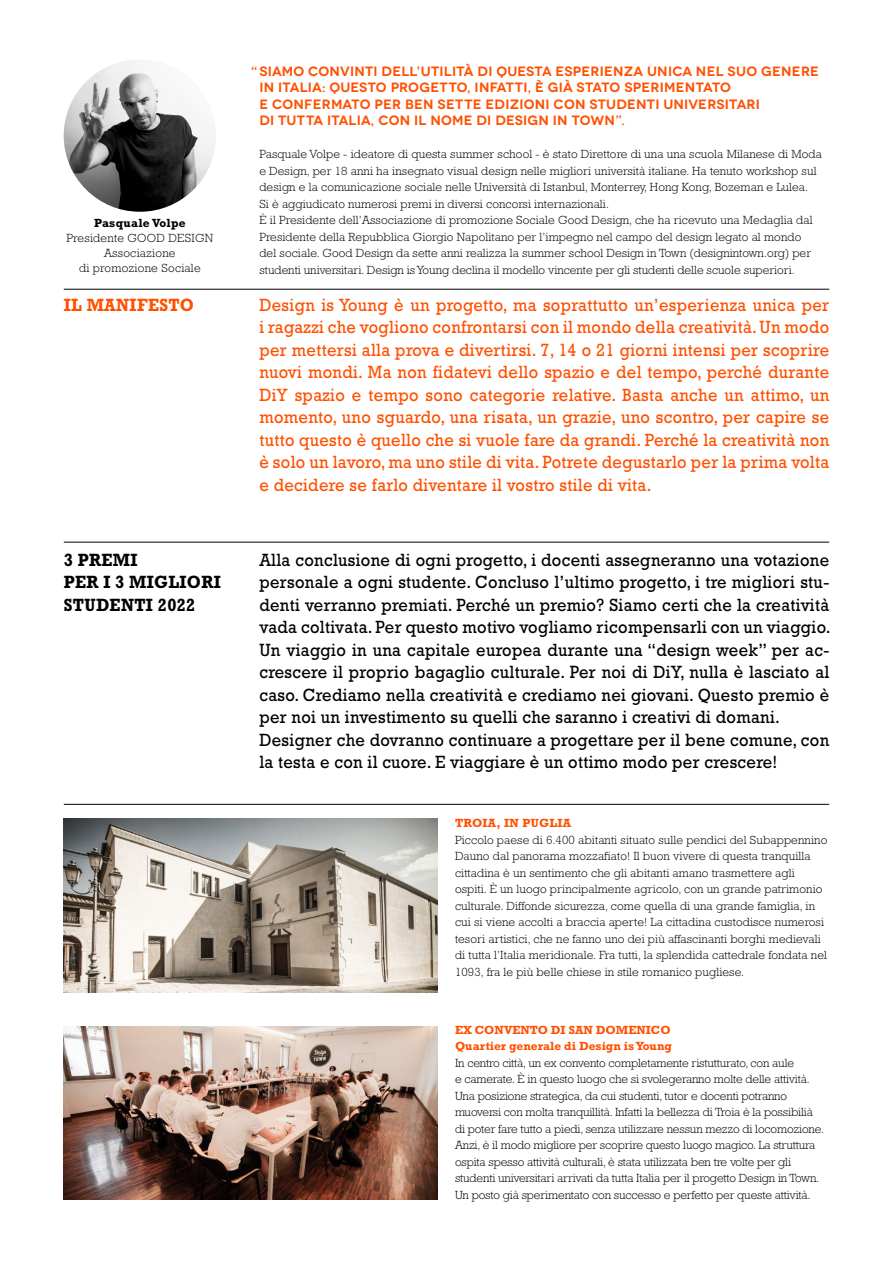
<style>
.page{position:relative;width:893px;height:1263px;background:#fff}
.page>*{position:absolute;margin:0;border:0;box-sizing:border-box;transform-origin:0 0}
.t1{font:18px/22.5px "Rockwell Std";letter-spacing:.02em;color:#000;scale:.92 1}
.t2{font:18px/22.5px "Rockwell Std";letter-spacing:.02em;color:#ff5000;text-align:justify;scale:.92 1}
.t3{font:700 18px/22.5px "Rockwell Std";letter-spacing:.02em;color:#000;scale:.92 1}
.t4{font:700 18px "Rockwell Std";letter-spacing:.02em;color:#ff5000;scale:.92 1}
.t5{font:600 13.5px/16.5px "Novecentowide";letter-spacing:.02em;color:#ff5000}
.t6{font:300 12px/16.5px "Rockwell Std";letter-spacing:.01em;color:#000}
.t7{font:300 12px/16.5px "Rockwell Std";letter-spacing:-.01em;color:#000}
.t8{font:700 12px/16.5px "Rockwell Std";color:#ff5000}
.t9{font:700 12px "Rockwell Std";letter-spacing:.02em;color:#ff5000}
.t10{font:700 12px "Rockwell Std";letter-spacing:.02em;color:#000}
</style>
<div class="page">
<img style="left:64px;top:59px;width:152px;height:153px;border-radius:76px">
<hr style="left:64px;top:289px;width:765px;height:1px;background:#000">
<hr style="left:64px;top:542px;width:765px;height:1px;background:#000">
<hr style="left:64px;top:804px;width:765px;height:1px;background:#000">
<img style="left:64px;top:819px;width:374px;height:173px">
<img style="left:64px;top:1026px;width:374px;height:173px">
<p class="t10" style="left:94px;top:216px;width:93px">Pasquale Volpe</p>
<p class="t6" style="left:66px;top:231px;width:148px;line-height:15px;text-align:center">Presidente GOOD DESIGN<br>Associazione<br>di promozione Sociale</p>
<h1 class="t4" style="left:64px;top:294px;width:143px">IL MANIFESTO</h1>
<h1 class="t3" style="left:64px;top:548px;width:172px">3 PREMI<br>PER I 3 MIGLIORI<br>STUDENTI 2022</h1>
<p class="t5" style="left:259px;top:63px;width:561px;text-indent:-9px">“SIAMO CONVINTI DELL’UTILITÀ DI QUESTA ESPERIENZA UNICA NEL SUO GENERE IN ITALIA: QUESTO PROGETTO, INFATTI, È GIÀ STATO SPERIMENTATO<br>E CONFERMATO PER BEN SETTE EDIZIONI CON STUDENTI UNIVERSITARI<br>DI TUTTA ITALIA, CON IL NOME DI DESIGN IN TOWN”.</p>
<p class="t6" style="left:259px;top:146px;width:564px">Pasquale Volpe - ideatore di questa summer school - è stato Direttore di una una scuola Milanese di Moda e Design, per 18 anni ha insegnato visual design nelle migliori università italiane. Ha tenuto workshop sul design e la comunicazione sociale nelle Università di Istanbul, Monterrey, Hong Kong, Bozeman e Lulea.<br>Si è aggiudicato numerosi premi in diversi concorsi internazionali.<br>È il Presidente dell’Associazione di promozione Sociale Good Design, che ha ricevuto una Medaglia dal Presidente della Repubblica Giorgio Napolitano per l’impegno nel campo del design legato al mondo<br>del sociale. Good Design da sette anni realizza la summer school Design in Town (designintown.org) per studenti universitari. Design is Young declina il modello vincente per gli studenti delle scuole superiori.</p>
<p class="t2" style="left:259px;top:293px;width:621px">Design is Young è un progetto, ma soprattutto un’esperienza unica per i ragazzi che vogliono confrontarsi con il mondo della creatività. Un modo per mettersi alla prova e divertirsi. 7, 14 o 21 giorni intensi per scoprire nuovi mondi. Ma non fidatevi dello spazio e del tempo, perché durante DiY spazio e tempo sono categorie relative. Basta anche un attimo, un momento, uno sguardo, una risata, un grazie, uno scontro, per capire se tutto questo è quello che si vuole fare da grandi. Perché la creatività non è solo un lavoro, ma uno stile di vita. Potrete degustarlo per la prima volta e decidere se farlo diventare il vostro stile di vita.</p>
<p class="t1" style="left:259px;top:548px;width:622px">Alla conclusione di ogni progetto, i docenti assegneranno una votazione personale a ogni studente. Concluso l’ultimo progetto, i tre migliori stu&shy;denti verranno premiati. Perché un premio? Siamo certi che la creatività vada coltivata. Per questo motivo vogliamo ricompensarli con un viaggio.<br>Un viaggio in una capitale europea durante una “design week” per ac&shy;crescere il proprio bagaglio culturale. Per noi di DiY, nulla è lasciato al caso. Crediamo nella creatività e crediamo nei giovani. Questo premio è per noi un investimento su quelli che saranno i creativi di domani.<br>Designer che dovranno continuare a progettare per il bene comune, con la testa e con il cuore. E viaggiare è un ottimo modo per crescere!</p>
<p class="t9" style="left:455px;top:816px;width:118px">TROIA, IN PUGLIA</p>
<p class="t6" style="left:455px;top:831px;width:374px">Piccolo paese di 6.400 abitanti situato sulle pendici del Subappennino Dauno dal panorama mozzafiato! Il buon vivere di questa tranquilla cittadina è un sentimento che gli abitanti amano trasmettere agli ospiti. È un luogo principalmente agricolo, con un grande patrimonio culturale. Diffonde sicurezza, come quella di una grande famiglia, in cui si viene accolti a braccia aperte! La cittadina custodisce numerosi tesori artistici, che ne fanno uno dei più affascinanti borghi medievali di tutta l’Italia meridionale. Fra tutti, la splendida cattedrale fondata nel 1093, fra le più belle chiese in stile romanico pugliese.</p>
<p class="t8" style="left:455px;top:1021px;width:219px">EX CONVENTO DI SAN DOMENICO<br>Quartier generale di Design is Young</p>
<p class="t7" style="left:455px;top:1054px;width:371px">In centro città, un ex convento completamente ristutturato, con aule<br>e camerate. È in questo luogo che si svolegeranno molte delle attività.<br>Una posizione strategica, da cui studenti, tutor e docenti potranno muoversi con molta tranquillità. Infatti la bellezza di Troia è la possibilià di poter fare tutto a piedi, senza utilizzare nessun mezzo di locomozione.<br>Anzi, è il modo migliore per scoprire questo luogo magico. La struttura ospita spesso attività culturali, è stata utilizzata ben tre volte per gli studenti universitari arrivati da tutta Italia per il progetto Design in Town.<br>Un posto già sperimentato con successo e perfetto per queste attività.</p>
</div>
